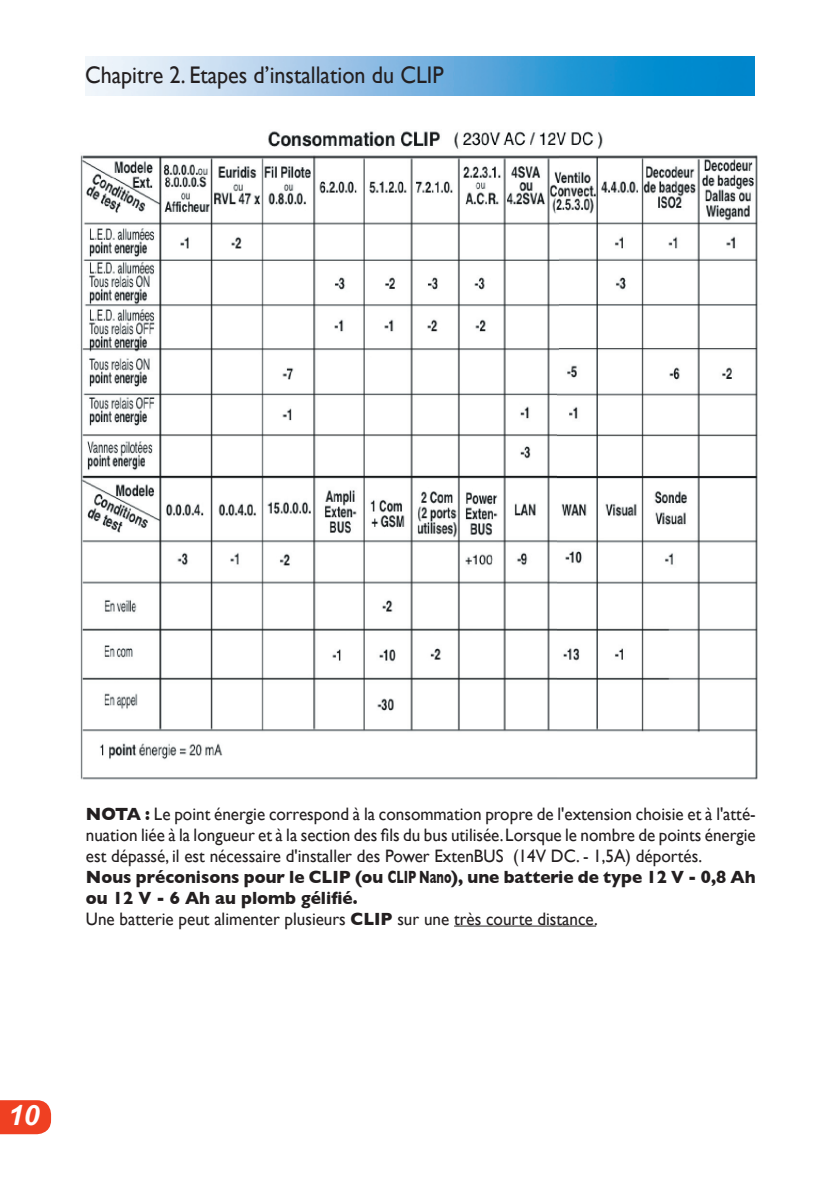
<style>
.page{position:relative;width:840px;height:1191px;background:#fff}
.page>*{position:absolute;margin:0;border:0;box-sizing:border-box;transform-origin:0 0}
.t1{font:italic 700 28px "Arial";color:#fff}
.t2{font:24px "Gill Sans";color:#231f20;scale:.92 1}
.t3{font:18px/21px "Gill Sans";color:#231f20;text-align:justify;scale:.95 1}
.t4{font:700 18px/21px "Gill Sans";color:#231f20;scale:.95 1}
.s1{font-weight:700}
.s2{font-weight:400}
</style>
<div class="page">
<hr style="left:454px;top:925px;width:141px;height:1px;background:#231f20">
<svg style="left:0;top:1100px;width:51px;height:34px;background:#ef492d"></svg>
<img style="left:85px;top:57px;width:669px;height:38px">
<img style="left:80px;top:387px;width:477px;height:393px">
<img style="left:557px;top:131px;width:201px;height:649px">
<img style="left:80px;top:131px;width:478px;height:256px">
<h2 class="t2" style="left:85px;top:61px;width:391px">Chapitre 2. Etapes d’installation du CLIP</h2>
<p class="t3" style="left:86px;top:803px;width:706px"><span class="s1">NOTA :</span> Le point énergie correspond à la consommation propre de l'extension choisie et à l'atté&shy;nuation liée à la longueur et à la section des fils du bus utilisée. Lorsque le nombre de points énergie est dépassé, il est nécessaire d'installer des Power ExtenBUS (14V DC. - 1,5A) déportés.</p>
<p class="t4" style="left:86px;top:866px;width:706px">Nous préconisons pour le CLIP (ou CLIP Nano), une batterie de type 12 V - 0,8 Ah ou 12 V - 6 Ah au plomb gélifié.<br><span class="s2">Une batterie peut alimenter plusieurs</span> CLIP <span class="s2">sur une très courte distance.</span></p>
<h1 class="t1" style="left:8px;top:1099px;width:33px">10</h1>
</div>
